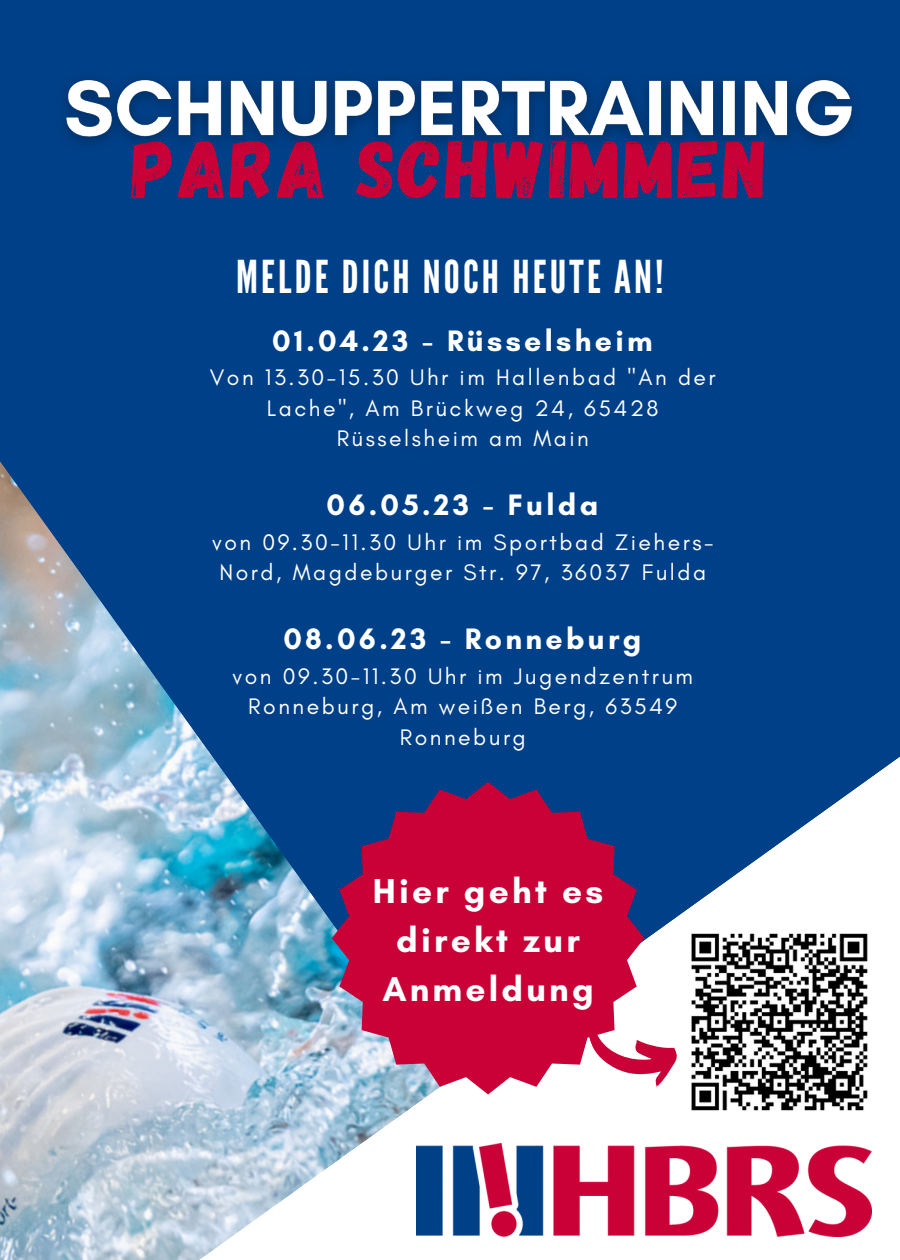
<style>
.page{position:relative;width:900px;height:1260px;background:#004088}
.page>*{position:absolute;margin:0;border:0;box-sizing:border-box;transform-origin:0 0}
.t1{font:82.25px "Gagalin";letter-spacing:.03em;color:#c90136}
.t2{font:45.25px "League Gothic";letter-spacing:.07em;color:#fff}
.t3{font:700 35.25px/48.8px "Glacial Indifference";letter-spacing:.09em;color:#fff;text-align:center}
.t4{font:700 30.25px "Glacial Indifference";letter-spacing:.11em;color:#fff}
.t5{font:23px/30.8px "Glacial Indifference";letter-spacing:.11em;color:#fff;text-align:center}
</style>
<div class="page">
<img style="left:0;top:461px;width:165px;height:799px">
<svg style="left:165px;top:691px;width:735px;height:569px"></svg>
<img style="left:416px;top:1143px;width:456px;height:94px">
<svg style="left:332px;top:782px;width:312px;height:312px;fill:#c90136"></svg>
<img style="left:685px;top:927px;width:188px;height:189px">
<svg style="left:577px;top:980px;width:108px;height:123px;background:#edaabc"></svg>
<img style="left:65px;top:79px;width:790px;height:65px">
<h1 class="t1" style="left:132px;top:115px;width:637px">PARA SCHWIMMEN</h1>
<h2 class="t2" style="left:236px;top:251px;width:429px">MELDE DICH NOCH HEUTE AN!</h2>
<h3 class="t4" style="left:272px;top:322px;width:382px">01.04.23 - Rüsselsheim</h3>
<p class="t5" style="left:210px;top:362px;width:507px">Von 13.30-15.30 Uhr im Hallenbad "An der<br>Lache", Am Brückweg 24, 65428<br>Rüsselsheim am Main</p>
<h3 class="t4" style="left:327px;top:486px;width:273px">06.05.23 - Fulda</h3>
<p class="t5" style="left:212px;top:526px;width:503px">von 09.30-11.30 Uhr im Sportbad Ziehers-<br>Nord, Magdeburger Str. 97, 36037 Fulda</p>
<h3 class="t4" style="left:283px;top:620px;width:360px">08.06.23 - Ronneburg</h3>
<p class="t5" style="left:233px;top:660px;width:462px">von 09.30-11.30 Uhr im Jugendzentrum<br>Ronneburg, Am weißen Berg, 63549<br>Ronneburg</p>
<h3 class="t3" style="left:373px;top:867px;width:232px">Hier geht es direkt zur<br>Anmeldung</h3>
</div>
